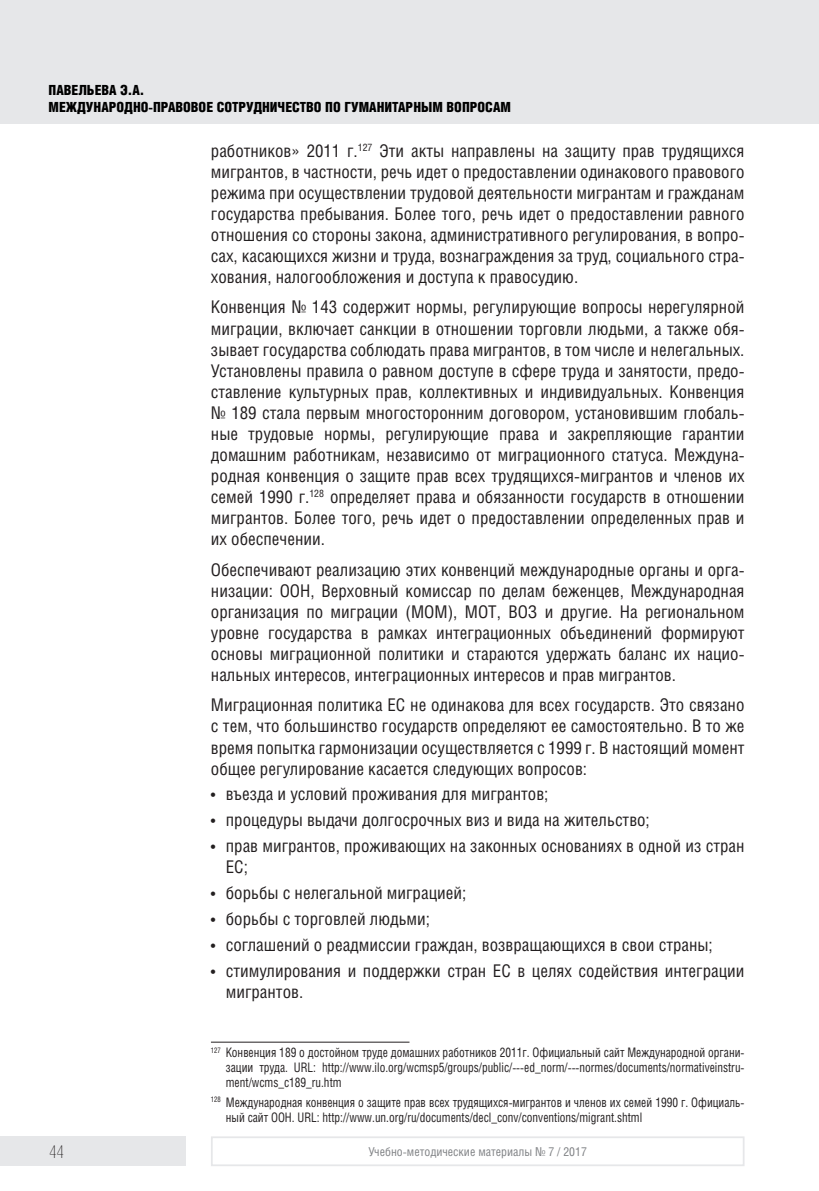
<style>
.page{position:relative;width:819px;height:1191px;background:#fff}
.page>*{position:absolute;margin:0;border:0;box-sizing:border-box;transform-origin:0 0}
.Основной_текст{font:17.5px/21px "Helios Cond";color:#231f20;text-align:justify}
.t1{font:100 17.5px "Helios Cond";color:#231f20}
.t2{font:900 14px/17.5px "Helios Cond";color:#000}
.Сноска_3_цифры{font:13.12px/14.9px "Helios Cond";color:#231f20;text-align:justify;scale:.9 1}
.t3{font:12.25px "Helios Cond";color:#808285}
</style>
<div class="page">
<div style="left:0;top:0;width:819px;height:124px;background:#e6e7e9"></div>
<div style="left:0;top:1136px;width:186px;height:30px;background:#e6e7e9"></div>
<div style="left:211px;top:1136px;width:533px;height:30px;border:2px solid #e6e7e9"></div>
<hr style="left:211px;top:1041px;width:198px;height:1px;background:#231f20">
<p class="t2" style="left:49px;top:81px;width:464px">ПАВЕЛЬЕВА Э.А.<br>МЕЖДУНАРОДНО-ПРАВОВОЕ СОТРУДНИЧЕСТВО ПО ГУМАНИТАРНЫМ ВОПРОСАМ</p>
<p class="Основной_текст" style="left:211px;top:140px;width:535px">работников» 2011 г.<sup>127</sup> Эти акты направлены на защиту прав трудящихся мигрантов, в частности, речь идет о предоставлении одинакового правового режима при осуществлении трудовой деятельности мигрантам и гражданам государства пребывания. Более того, речь идет о предоставлении равного отношения со стороны закона, административного регулирования, в вопро&shy;сах, касающихся жизни и труда, вознаграждения за труд, социального стра&shy;хования, налогообложения и доступа к правосудию.</p>
<p class="Основной_текст" style="left:211px;top:297px;width:535px">Конвенция № 143 содержит нормы, регулирующие вопросы нерегулярной миграции, включает санкции в отношении торговли людьми, а также обя&shy;зывает государства соблюдать права мигрантов, в том числе и нелегальных.<br>Установлены правила о равном доступе в сфере труда и занятости, предо&shy;ставление культурных прав, коллективных и индивидуальных. Конвенция № 189 стала первым многосторонним договором, установившим глобаль&shy;ные трудовые нормы, регулирующие права и закрепляющие гарантии домашним работникам, независимо от миграционного статуса. Междуна&shy;родная конвенция о защите прав всех трудящихся-мигрантов и членов их семей 1990 г.<sup>128</sup> определяет права и обязанности государств в отношении мигрантов. Более того, речь идет о предоставлении определенных прав и их обеспечении.</p>
<p class="Основной_текст" style="left:211px;top:559px;width:535px">Обеспечивают реализацию этих конвенций международные органы и орга&shy;низации: ООН, Верховный комиссар по делам беженцев, Международная организация по миграции (МОМ), МОТ, ВОЗ и другие. На региональном уровне государства в рамках интеграционных объединений формируют основы миграционной политики и стараются удержать баланс их нацио&shy;нальных интересов, интеграционных интересов и прав мигрантов.</p>
<p class="Основной_текст" style="left:211px;top:694px;width:535px">Миграционная политика ЕС не одинакова для всех государств. Это связано с тем, что большинство государств определяют ее самостоятельно. В то же время попытка гармонизации осуществляется с 1999 г. В настоящий момент общее регулирование касается следующих вопросов:</p>
<p class="Основной_текст" style="left:211px;top:783px;width:339px">• въезда и условий проживания для мигрантов;</p>
<p class="Основной_текст" style="left:211px;top:809px;width:440px">• процедуры выдачи долгосрочных виз и вида на жительство;</p>
<p class="Основной_текст" style="left:226px;top:835px;width:520px;text-indent:-15px">• прав мигрантов, проживающих на законных основаниях в одной из стран<br>ЕС;</p>
<p class="Основной_текст" style="left:211px;top:882px;width:257px">• борьбы с нелегальной миграцией;</p>
<p class="Основной_текст" style="left:211px;top:908px;width:221px">• борьбы с торговлей людьми;</p>
<p class="Основной_текст" style="left:211px;top:934px;width:503px">• соглашений о реадмиссии граждан, возвращающихся в свои страны;</p>
<p class="Основной_текст" style="left:226px;top:960px;width:520px;text-indent:-15px">• стимулирования и поддержки стран ЕС в целях содействия интеграции мигрантов.</p>
<p class="Сноска_3_цифры" style="left:226px;top:1044px;width:577px;text-indent:-15px"><sup>127</sup> Конвенция 189 о достойном труде домашних работников 2011г. Официальный сайт Международной органи&shy;зации труда. URL: http://www.ilo.org/wcmsp5/groups/public/---ed_norm/---normes/documents/normativeinstru&shy;ment/wcms_c189_ru.htm</p>
<p class="Сноска_3_цифры" style="left:226px;top:1094px;width:577px;text-indent:-15px"><sup>128</sup> Международная конвенция о защите прав всех трудящихся-мигрантов и членов их семей 1990 г. Официаль&shy;ный сайт ООН. URL: http://www.un.org/ru/documents/decl_conv/conventions/migrant.shtml</p>
<p class="t1" style="left:50px;top:1142px;width:16px">44</p>
<p class="t3" style="left:368px;top:1143px;width:220px">Учебно-методические материалы № 7 / 2017</p>
</div>
